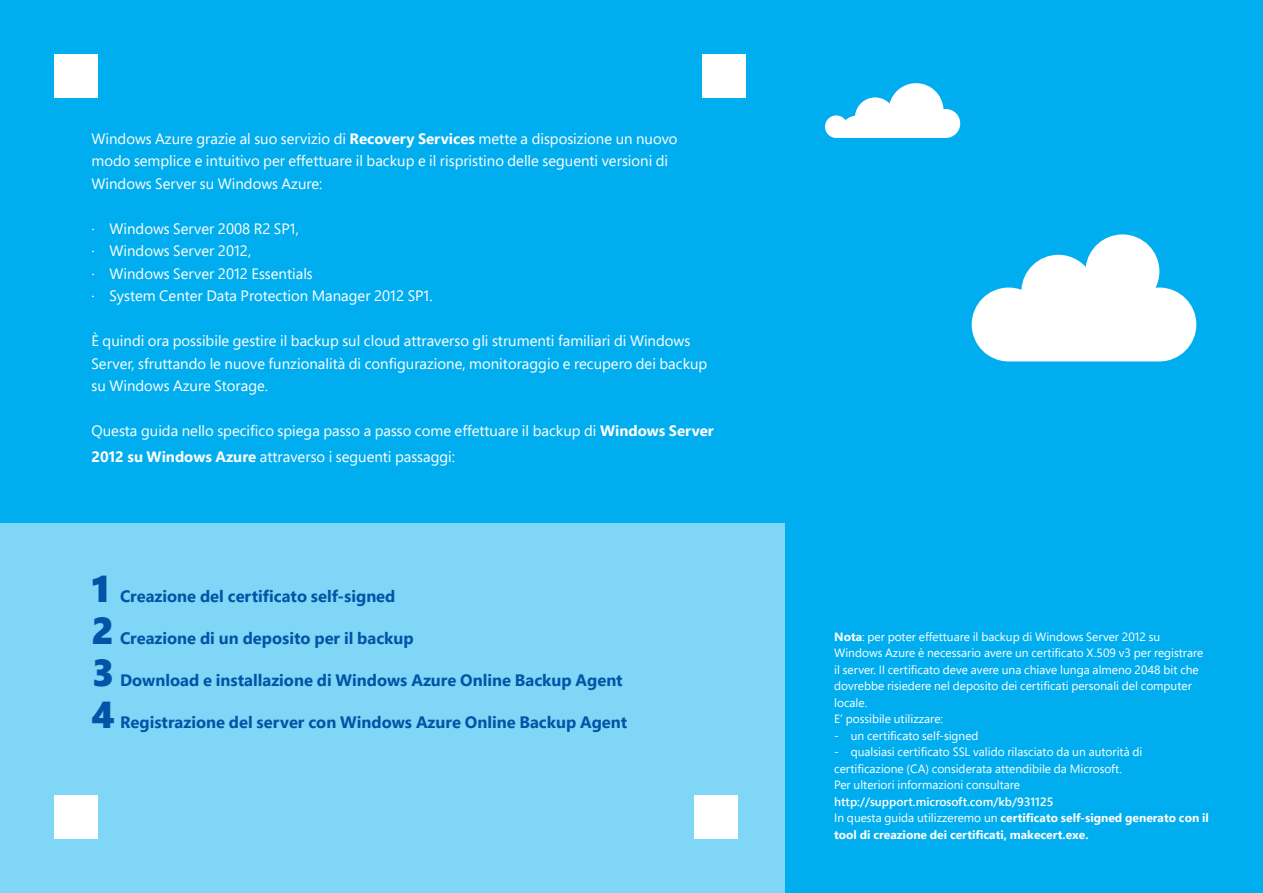
<style>
.page{position:relative;width:1263px;height:893px;background:#00aeef}
.page>*{position:absolute;margin:0;border:0;box-sizing:border-box;transform-origin:0 0}
.t1{font:900 37.5px "Segoe Pro";color:#0154a6}
.t2{font:700 16.5px "Segoe Pro";color:#0154a6}
.t3{font:15px/22.5px "Segoe Pro";color:#fff}
.t4{font:12px/16.5px "Segoe Pro";color:#fff}
.t5{font:700 12px/16.5px "Segoe Pro";color:#fff}
.t6{font:600 12px "Segoe Pro";color:#fff}
.s1{font-weight:700}
.s2{font-weight:400}
</style>
<div class="page">
<div style="left:0;top:523px;width:784px;height:370px;background:#7fd6f6"></div>
<svg style="left:972px;top:234px;width:224px;height:127px"></svg>
<svg style="left:825px;top:83px;width:135px;height:55px"></svg>
<div style="left:54px;top:54px;width:44px;height:43px;background:#fff"></div>
<div style="left:54px;top:795px;width:44px;height:44px;background:#fff"></div>
<div style="left:702px;top:54px;width:44px;height:43px;background:#fff"></div>
<div style="left:694px;top:795px;width:44px;height:44px;background:#fff"></div>
<p class="t3" style="left:92px;top:127px;width:588px">Windows Azure grazie al suo servizio di <span class="s1">Recovery Services</span> mette a disposizione un nuovo modo semplice e intuitivo per effettuare il backup e il rispristino delle seguenti versioni di<br>Windows Server su Windows Azure:</p>
<p class="t3" style="left:92px;top:217px;width:209px">· Windows Server 2008 R2 SP1,</p>
<p class="t3" style="left:92px;top:239px;width:161px">· Windows Server 2012,</p>
<p class="t3" style="left:92px;top:262px;width:223px">· Windows Server 2012 Essentials</p>
<p class="t3" style="left:92px;top:284px;width:343px">· System Center Data Protection Manager 2012 SP1.</p>
<p class="t3" style="left:92px;top:329px;width:617px">È quindi ora possibile gestire il backup sul cloud attraverso gli strumenti familiari di Windows<br>Server, sfruttando le nuove funzionalità di configurazione, monitoraggio e recupero dei backup su Windows Azure Storage.</p>
<p class="t3" style="left:92px;top:418px;width:624px;line-height:25.5px">Questa guida nello specifico spiega passo a passo come effettuare il backup di <span class="s1">Windows Server<br>2012 su Windows Azure</span> attraverso i seguenti passaggi:</p>
<p class="t1" style="left:92px;top:562px;width:20px">1</p>
<p class="t1" style="left:92px;top:604px;width:24px">2</p>
<p class="t1" style="left:92px;top:646px;width:24px">3</p>
<p class="t2" style="left:120px;top:584px;width:277px">Creazione del certificato self-signed</p>
<p class="t2" style="left:120px;top:626px;width:295px">Creazione di un deposito per il backup</p>
<p class="t2" style="left:120px;top:668px;width:504px">Download e installazione di Windows Azure Online Backup Agent</p>
<p class="t1" style="left:92px;top:688px;width:25px">4</p>
<p class="t2" style="left:120px;top:710px;width:509px">Registrazione del server con Windows Azure Online Backup Agent</p>
<p class="t4" style="left:834px;top:628px;width:371px"><span class="s1">Nota</span>: per poter effettuare il backup di Windows Server 2012 su Windows Azure è necessario avere un certificato X.509 v3 per registrare il server. Il certificato deve avere una chiave lunga almeno 2048 bit che dovrebbe risiedere nel deposito dei certificati personali del computer locale.</p>
<p class="t4" style="left:834px;top:710px;width:110px">E’ possibile utilizzare:</p>
<p class="t4" style="left:834px;top:727px;width:146px">- un certificato self-signed</p>
<p class="t4" style="left:834px;top:743px;width:310px">- qualsiasi certificato SSL valido rilasciato da un autorità di certificazione (CA) considerata attendibile da Microsoft.</p>
<p class="t4" style="left:834px;top:776px;width:187px">Per ulteriori informazioni consultare</p>
<p class="t6" style="left:834px;top:793px;width:221px">http://support.microsoft.com/kb/931125</p>
<p class="t5" style="left:834px;top:809px;width:376px"><span class="s2">In questa guida utilizzeremo un</span> certificato self-signed generato con il tool di creazione dei certificati, makecert.exe.</p>
</div>
